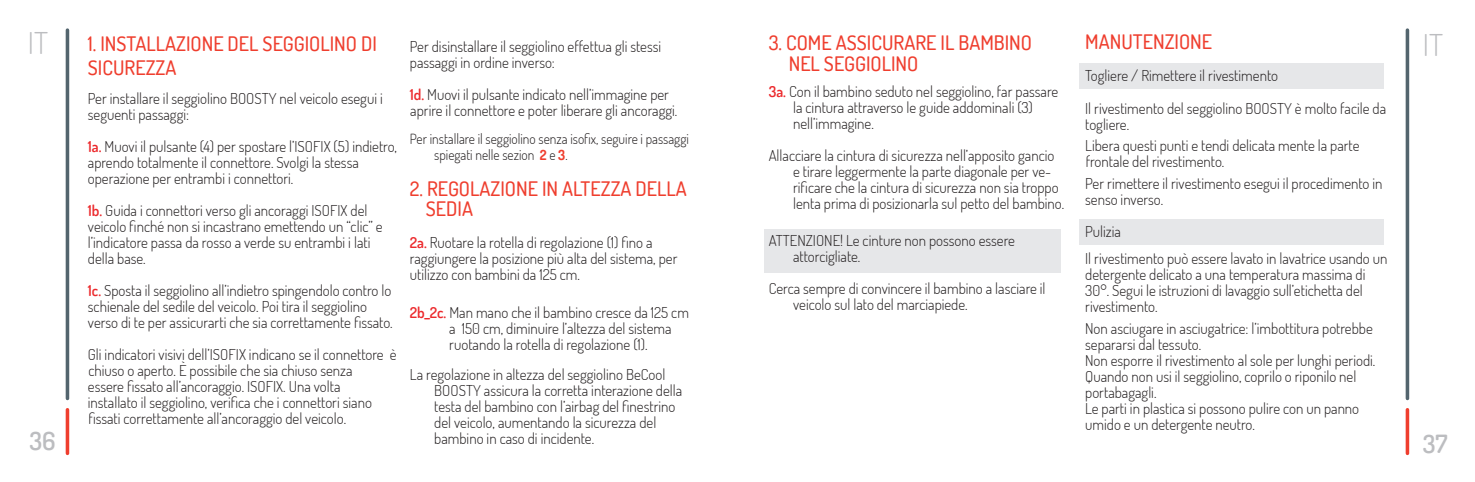
<style>
.page{position:relative;width:1475px;height:482px;background:#fff}
.page>*{position:absolute;margin:0;border:0;box-sizing:border-box;transform-origin:0 0}
.t1{font:300 30px "Dosis";color:#bcbdc0}
.t2{font:600 25px "Dosis";color:#bcbdc0}
.titulo_apartados{font:500 20px/20.4px "Dosis";color:#ef3e2e}
.texto{font:300 15px/16px "Dosis";color:#231f20}
.titulo_apartados-2{font:300 15px/16px "Dosis";color:#231f20}
.texto-2{font:300 14px/16px "Dosis";color:#231f20}
.s1{font-weight:600;color:#ec2a2d}
.s2{font-weight:700;color:#ef3e2e}
</style>
<div class="page">
<hr style="left:1405px;top:30px;width:3px;height:368px;background:#53656e">
<hr style="left:66px;top:30px;width:3px;height:368px;background:#53656e">
<hr style="left:1405px;top:410px;width:3px;height:43px;background:#ef3e2e">
<hr style="left:66px;top:410px;width:3px;height:43px;background:#ef3e2e">
<div style="left:764px;top:229px;width:296px;height:43px;background:#e6e7e9"></div>
<div style="left:1079px;top:63px;width:304px;height:26px;background:#e6e7e9"></div>
<div style="left:1079px;top:219px;width:304px;height:25px;background:#e6e7e9"></div>
<h1 class="t1" style="left:28px;top:23px;width:22px">IT</h1>
<h1 class="t1" style="left:1422px;top:25px;width:22px">IT</h1>
<p class="titulo_apartados" style="left:1085px;top:31px;width:128px">MANUTENZIONE</p>
<p class="texto" style="left:1085px;top:67px;width:194px">Togliere / Rimettere il rivestimento</p>
<p class="texto" style="left:1085px;top:100px;width:302px">Il rivestimento del seggiolino BOOSTY è molto facile da</p>
<p class="texto" style="left:1085px;top:116px;width:45px">togliere.</p>
<p class="texto" style="left:1085px;top:137px;width:276px">Libera questi punti e tendi delicata mente la parte frontale del rivestimento.</p>
<p class="texto" style="left:1085px;top:175px;width:299px">Per rimettere il rivestimento esegui il procedimento in</p>
<p class="texto" style="left:1085px;top:191px;width:79px">senso inverso.</p>
<p class="texto" style="left:1085px;top:223px;width:37px">Pulizia</p>
<p class="texto" style="left:1085px;top:250px;width:304px">Il rivestimento può essere lavato in lavatrice usando un</p>
<p class="texto" style="left:1085px;top:266px;width:281px">detergente delicato a una temperatura massima di</p>
<p class="texto" style="left:1085px;top:282px;width:279px">30°. Segui le istruzioni di lavaggio sull’etichetta del</p>
<p class="texto" style="left:1085px;top:298px;width:74px">rivestimento.</p>
<p class="texto" style="left:1085px;top:320px;width:289px">Non asciugare in asciugatrice: l’imbottitura potrebbe</p>
<p class="texto" style="left:1085px;top:336px;width:117px">separarsi dal tessuto.</p>
<p class="texto" style="left:1085px;top:352px;width:291px">Non esporre il rivestimento al sole per lunghi periodi.</p>
<p class="texto" style="left:1085px;top:368px;width:272px">Quando non usi il seggiolino, coprilo o riponilo nel</p>
<p class="texto" style="left:1085px;top:384px;width:73px">portabagagli.</p>
<p class="texto" style="left:1085px;top:400px;width:275px">Le parti in plastica si possono pulire con un panno</p>
<p class="texto" style="left:1085px;top:416px;width:171px">umido e un detergente neutro.</p>
<p class="titulo_apartados" style="left:788px;top:32px;width:245px;text-indent:-20px">3. COME ASSICURARE IL BAMBINO<br>NEL SEGGIOLINO</p>
<p class="texto" style="left:793px;top:83px;width:266px;text-indent:-24px"><span class="s1">3a.</span> Con il bambino seduto nel seggiolino, far passare la cintura attraverso le guide addominali (3) nell’immagine.</p>
<p class="texto" style="left:793px;top:147px;width:273px;text-indent:-24px">Allacciare la cintura di sicurezza nell’apposito gancio e tirare leggermente la parte diagonale per ve&shy;rificare che la cintura di sicurezza non sia troppo lenta prima di posizionarla sul petto del bambino.</p>
<p class="texto" style="left:793px;top:233px;width:223px;text-indent:-24px">ATTENZIONE! Le cinture non possono essere attorcigliate.</p>
<p class="texto" style="left:793px;top:281px;width:254px;text-indent:-24px">Cerca sempre di convincere il bambino a lasciare il veicolo sul lato del marciapiede.</p>
<p class="titulo_apartados" style="left:88px;top:31px;width:290px;line-height:24px">1. INSTALLAZIONE DEL SEGGIOLINO DI<br>SICUREZZA</p>
<p class="texto" style="left:88px;top:90px;width:296px">Per installare il seggiolino BOOSTY nel veicolo esegui i</p>
<p class="texto" style="left:88px;top:106px;width:103px">seguenti passaggi:</p>
<p class="texto" style="left:88px;top:138px;width:311px"><span class="s1">1a.</span> Muovi il pulsante (4) per spostare l’ISOFIX (5) indietro,</p>
<p class="texto" style="left:88px;top:154px;width:272px">aprendo totalmente il connettore. Svolgi la stessa</p>
<p class="texto" style="left:88px;top:170px;width:207px">operazione per entrambi i connettori.</p>
<p class="texto" style="left:88px;top:202px;width:281px"><span class="s1">1b.</span> Guida i connettori verso gli ancoraggi ISOFIX del</p>
<p class="texto" style="left:88px;top:218px;width:296px">veicolo finché non si incastrano emettendo un “clic” e</p>
<p class="texto" style="left:88px;top:234px;width:284px">l’indicatore passa da rosso a verde su entrambi i lati</p>
<p class="texto" style="left:88px;top:250px;width:59px">della base.</p>
<p class="texto" style="left:88px;top:282px;width:305px"><span class="s1">1c.</span> Sposta il seggiolino all’indietro spingendolo contro lo</p>
<p class="texto" style="left:88px;top:298px;width:280px">schienale del sedile del veicolo. Poi tira il seggiolino</p>
<p class="texto" style="left:88px;top:314px;width:306px">verso di te per assicurarti che sia correttamente fissato.</p>
<p class="texto" style="left:88px;top:346px;width:310px">Gli indicatori visivi dell’ISOFIX indicano se il connettore è chiuso o aperto. È possibile che sia chiuso senza</p>
<p class="texto" style="left:88px;top:378px;width:254px">essere fissato all’ancoraggio. ISOFIX. Una volta</p>
<p class="texto" style="left:88px;top:394px;width:285px">installato il seggiolino, verifica che i connettori siano fissati correttamente all’ancoraggio del veicolo.</p>
<p class="texto" style="left:410px;top:38px;width:253px">Per disinstallare il seggiolino effettua gli stessi</p>
<p class="texto" style="left:410px;top:54px;width:147px">passaggi in ordine inverso:</p>
<p class="texto" style="left:410px;top:86px;width:269px"><span class="s1">1d.</span> Muovi il pulsante indicato nell’immagine per aprire il connettore e poter liberare gli ancoraggi.</p>
<p class="texto-2" style="left:434px;top:130px;width:256px;text-indent:-24px">Per installare il seggiolino senza isofix, seguire i passaggi spiegati nelle sezion <span class="s2">2</span> e <span class="s2">3</span>.</p>
<p class="titulo_apartados" style="left:426px;top:178px;width:262px;text-indent:-16px">2. REGOLAZIONE IN ALTEZZA DELLA<br>SEDIA</p>
<p class="titulo_apartados-2" style="left:410px;top:234px;width:269px"><span class="s1">2a.</span> Ruotare la rotella di regolazione (1) fino a raggiungere la posizione più alta del sistema, per utilizzo con bambini da 125 cm.</p>
<p class="texto" style="left:449px;top:304px;width:241px;text-indent:-39px"><span class="s1">2b_2c.</span> Man mano che il bambino cresce da 125 cm a 150 cm, diminuire l’altezza del sistema ruotando la rotella di regolazione (1).</p>
<p class="texto" style="left:434px;top:366px;width:249px;text-indent:-24px">La regolazione in altezza del seggiolino BeCool BOOSTY assicura la corretta interazione della testa del bambino con l’airbag del finestrino del veicolo, aumentando la sicurezza del bambino in caso di incidente.</p>
<h2 class="t2" style="left:30px;top:425px;width:28px">36</h2>
<h2 class="t2" style="left:1422px;top:427px;width:26px">37</h2>
</div>
